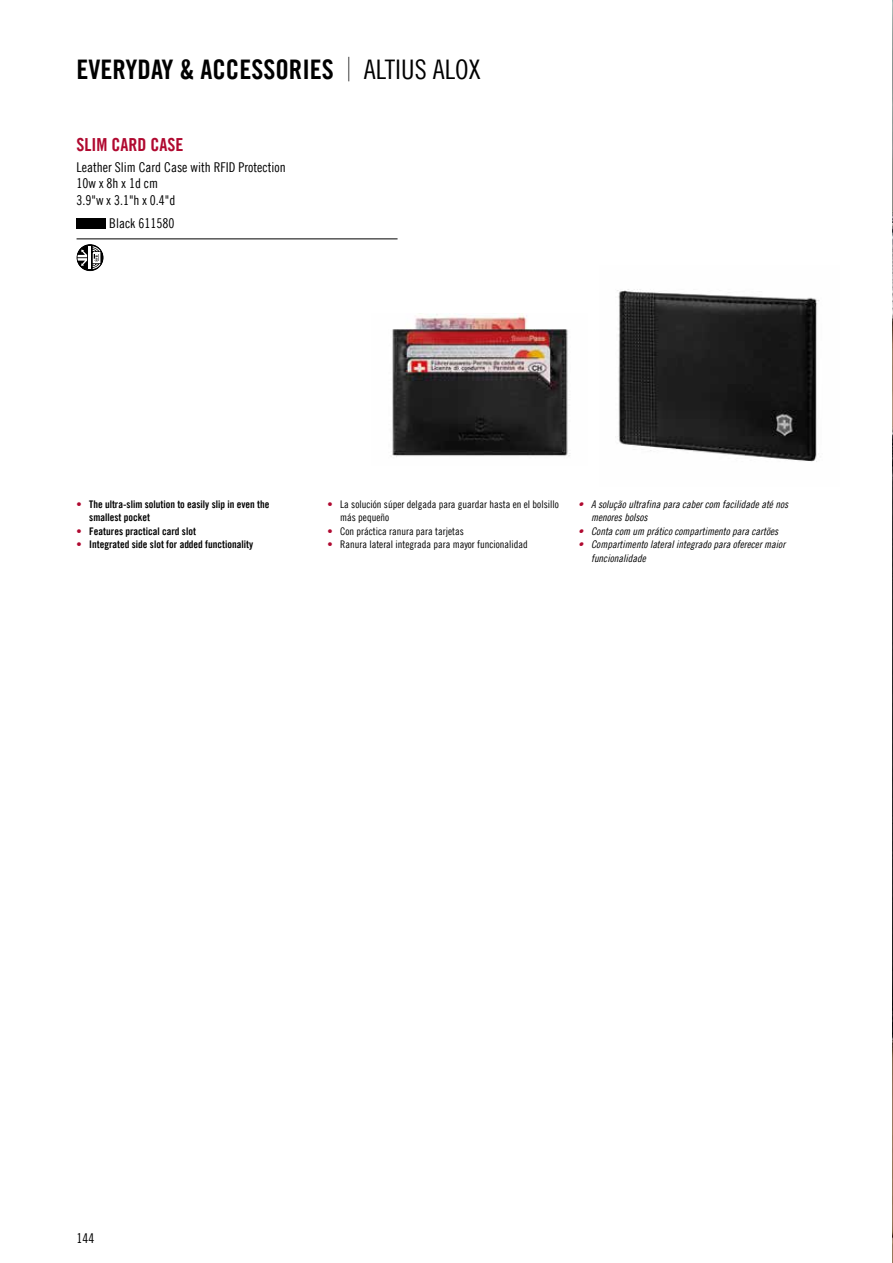
<style>
.page{position:relative;width:893px;height:1263px;background:#fff}
.page>*{position:absolute;margin:0;border:0;box-sizing:border-box;transform-origin:0 0}
.t1{font:27px "Trade Gothic LT Com Bd Cn 20";color:#000}
.t2{font:18px "Trade Gothic LT Com Bd Cn 20";color:#b00930}
.t3{font:13.5px/16.5px "Trade Gothic LT Com Cn 18";color:#000}
.t4{font:10.5px/13.5px "Trade Gothic LT Com Cn 18 Obl";color:#000}
.t5{font:10.5px/13.5px "Trade Gothic LT Com Cn 18";color:#000}
.t6{font:10.5px/13.5px "Trade Gothic LT Com Bd Cn 20";color:#000}
.t7{font:2.85px "Trade Gothic LT Com Bd 2";color:#000}
.s1{font-family:"Trade Gothic LT Com";font-weight:300;font-size:33px}
.s2{font-family:"Trade Gothic LT Com Cn 18"}
.s3{color:#b00930}
</style>
<div class="page">
<hr style="left:77px;top:238px;width:321px;height:1px;background:#000">
<div style="left:77px;top:218px;width:29px;height:10px;background:#000"></div>
<div style="left:77px;top:244px;width:27px;height:27px;background:#000;border-radius:50%"></div>
<div style="left:77px;top:244px;width:27px;height:27px;border:1px solid #000;border-radius:50%"></div>
<svg style="left:77px;top:246px;width:24px;height:23px"></svg>
<img style="left:617px;top:289px;width:202px;height:173px">
<img style="left:392px;top:314px;width:178px;height:143px">
<img style="left:892px;top:0;width:1px;height:1263px">
<h1 class="t1" style="left:77px;top:53px;width:406px">EVERYDAY &amp; ACCESSORIES <span class="s1">|</span> <span class="s2">ALTIUS ALOX</span></h1>
<h2 class="t2" style="left:77px;top:134px;width:108px">SLIM CARD CASE</h2>
<p class="t3" style="left:77px;top:159px;width:211px">Leather Slim Card Case with RFID Protection<br>10w x 8h x 1d cm<br>3.9"w x 3.1"h x 0.4"d</p>
<p class="t3" style="left:109px;top:215px;width:67px">Black 611580</p>
<p class="t7" style="left:95px;top:261px;width:7px;rotate:-90deg">RFID</p>
<p class="t6" style="left:89px;top:497px;width:182px;text-indent:-13px"><span class="s3">•</span> The ultra-slim solution to easily slip in even the smallest pocket</p>
<p class="t6" style="left:77px;top:524px;width:121px"><span class="s3">•</span> Features practical card slot</p>
<p class="t6" style="left:77px;top:538px;width:178px"><span class="s3">•</span> Integrated side slot for added functionality</p>
<p class="t5" style="left:340px;top:497px;width:220px;text-indent:-13px"><span class="s3">•</span> La solución súper delgada para guardar hasta en el bolsillo más pequeño</p>
<p class="t5" style="left:327px;top:524px;width:138px"><span class="s3">•</span> Con práctica ranura para tarjetas</p>
<p class="t5" style="left:327px;top:537px;width:202px"><span class="s3">•</span> Ranura lateral integrada para mayor funcionalidad</p>
<p class="t4" style="left:591px;top:497px;width:199px;text-indent:-13px"><span class="s3">•</span> A solução ultrafina para caber com facilidade até nos menores bolsos</p>
<p class="t4" style="left:578px;top:524px;width:201px"><span class="s3">•</span> Conta com um prático compartimento para cartões</p>
<p class="t4" style="left:591px;top:537px;width:196px;text-indent:-13px"><span class="s3">•</span> Compartimento lateral integrado para oferecer maior funcionalidade</p>
<p class="t3" style="left:77px;top:1230px;width:19px">144</p>
</div>
